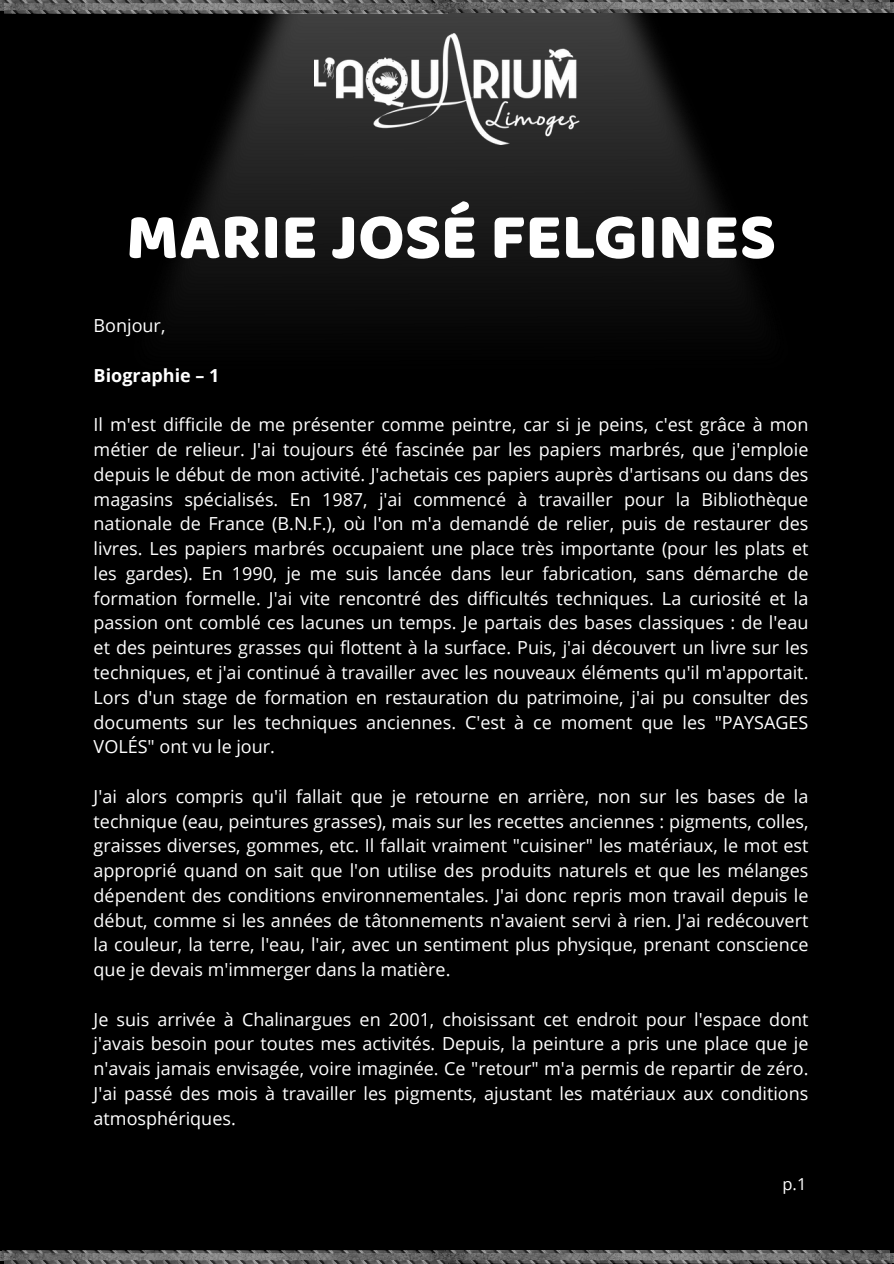
<style>
.page{position:relative;width:894px;height:1264px;background:#fff}
.page>*{position:absolute;margin:0;border:0;box-sizing:border-box;transform-origin:0 0}
.t1{font:66.15px "Baloo";color:#fff}
.t2{font:18px/24.8px "Open Sans";color:#fff;text-align:justify}
.t3{font:700 18px "Open Sans";color:#fff}
.t4{font:16.5px "Open Sans";color:#fff}
</style>
<div class="page">
<div style="left:0;top:0;width:893px;height:1263px;background:#000"></div>
<img style="left:154px;top:0;width:431px;height:3px">
<img style="left:2px;top:0;width:152px;height:3px">
<img style="left:585px;top:0;width:304px;height:3px">
<img style="left:4px;top:3px;width:889px;height:10px">
<img style="left:308px;top:10px;width:431px;height:3px">
<img style="left:739px;top:10px;width:152px;height:3px">
<img style="left:4px;top:10px;width:304px;height:3px">
<img style="left:112px;top:13px;width:635px;height:297px">
<img style="left:154px;top:1250px;width:431px;height:3px">
<img style="left:2px;top:1250px;width:152px;height:3px">
<img style="left:585px;top:1250px;width:304px;height:3px">
<img style="left:4px;top:1253px;width:889px;height:9px">
<img style="left:308px;top:1260px;width:444px;height:3px">
<img style="left:739px;top:1260px;width:152px;height:2px">
<img style="left:4px;top:1260px;width:304px;height:3px">
<h1 class="t1" style="left:126px;top:196px;width:651px">MARIE JOSÉ FELGINES</h1>
<p class="t2" style="left:94px;top:313px;width:73px">Bonjour,</p>
<p class="t3" style="left:94px;top:362px;width:127px">Biographie – 1</p>
<p class="t2" style="left:94px;top:412px;width:716px">Il m'est difficile de me présenter comme peintre, car si je peins, c'est grâce à mon métier de relieur. J'ai toujours été fascinée par les papiers marbrés, que j'emploie depuis le début de mon activité. J'achetais ces papiers auprès d'artisans ou dans des magasins spécialisés. En 1987, j'ai commencé à travailler pour la Bibliothèque nationale de France (B.N.F.), où l'on m'a demandé de relier, puis de restaurer des livres. Les papiers marbrés occupaient une place très importante (pour les plats et les gardes). En 1990, je me suis lancée dans leur fabrication, sans démarche de formation formelle. J'ai vite rencontré des difficultés techniques. La curiosité et la passion ont comblé ces lacunes un temps. Je partais des bases classiques : de l'eau et des peintures grasses qui flottent à la surface. Puis, j'ai découvert un livre sur les techniques, et j'ai continué à travailler avec les nouveaux éléments qu'il m'apportait.<br>Lors d'un stage de formation en restauration du patrimoine, j'ai pu consulter des documents sur les techniques anciennes. C'est à ce moment que les "PAYSAGES VOLÉS" ont vu le jour.</p>
<p class="t2" style="left:94px;top:783px;width:716px">J'ai alors compris qu'il fallait que je retourne en arrière, non sur les bases de la technique (eau, peintures grasses), mais sur les recettes anciennes : pigments, colles, graisses diverses, gommes, etc. Il fallait vraiment "cuisiner" les matériaux, le mot est approprié quand on sait que l'on utilise des produits naturels et que les mélanges dépendent des conditions environnementales. J'ai donc repris mon travail depuis le début, comme si les années de tâtonnements n'avaient servi à rien. J'ai redécouvert la couleur, la terre, l'eau, l'air, avec un sentiment plus physique, prenant conscience que je devais m'immerger dans la matière.</p>
<p class="t2" style="left:94px;top:1006px;width:716px">Je suis arrivée à Chalinargues en 2001, choisissant cet endroit pour l'espace dont j'avais besoin pour toutes mes activités. Depuis, la peinture a pris une place que je n'avais jamais envisagée, voire imaginée. Ce "retour" m'a permis de repartir de zéro.<br>J'ai passé des mois à travailler les pigments, ajustant les matériaux aux conditions atmosphériques.</p>
<p class="t4" style="left:782px;top:1172px;width:25px">p.1</p>
</div>
